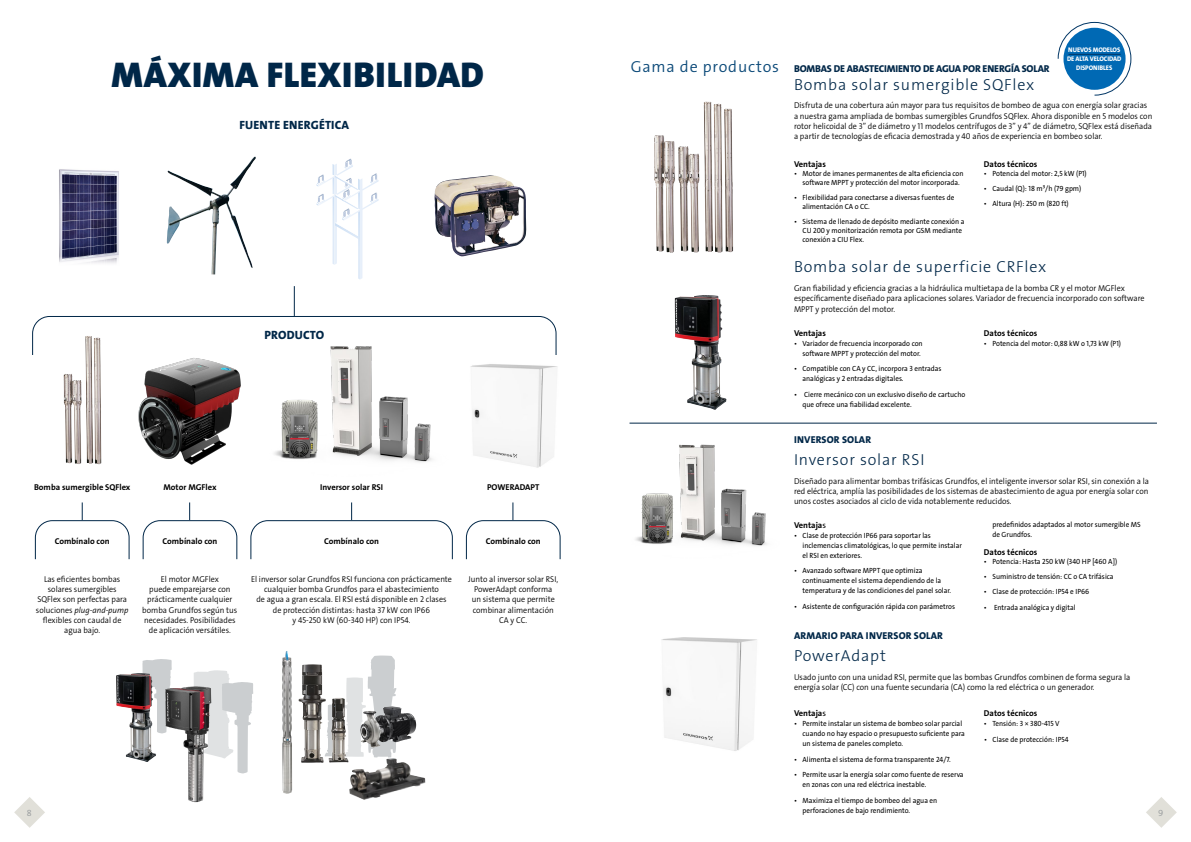
<style>
.page{position:relative;width:1191px;height:842px;background:#fff}
.page>*{position:absolute;margin:0;border:0;box-sizing:border-box;transform-origin:0 0}
.t1{font:36px "Grundfos The Sans V2 OT 9 BL";letter-spacing:.015em;color:#002748}
.t2{font:16px "Grundfos The Sans V2 OT 3 L";letter-spacing:.05em;color:#002748}
.t3{font:12px "Grundfos The Sans V2 OT 8 XB";letter-spacing:.015em;color:#002748}
.t4{font:10px "Grundfos The Sans V2 OT 8 XB";letter-spacing:-.01em;color:#002748}
.t5{font:10px "Grundfos The Sans V2 OT 8 XB";letter-spacing:.015em;color:#002748}
.t6{font:9px "Grundfos The Sans V2 OT 4 SL";color:#969a9c}
.t7{font:8.5px/10.2px "Grundfos The Sans V2 OT 4 SL";color:#000;text-align:center;scale:.95 1}
.t8{font:8.5px "Grundfos The Sans V2 OT 7 B";color:#000}
.t9{font:8.5px "Grundfos The Sans V2 OT 4 SL Italic";color:#000;scale:.95 1}
.t10{font:7.5px/10px "Grundfos The Sans V2 OT 5 R";color:#000;scale:.95 1}
.t11{font:6.7px/9px "Grundfos The Sans V2 OT 8 XB";letter-spacing:-.01em;color:#fff;text-align:center;scale:.96 1}
.s1{font-family:"Grundfos The Sans V2 OT 4 SL"}
.s2{font-family:"Grundfos The Sans V2 OT 4 SL";font-size:16px;color:#0c4a79}
.s3{font-family:"Grundfos The Sans V2 OT 5 R"}
</style>
<div class="page">
<svg style="left:1146px;top:797px;width:30px;height:31px"></svg>
<svg style="left:14px;top:797px;width:31px;height:31px"></svg>
<svg style="left:316px;top:159px;width:63px;height:120px"></svg>
<img style="left:470px;top:364px;width:88px;height:104px">
<svg style="left:142px;top:502px;width:96px;height:58px"></svg>
<svg style="left:34px;top:502px;width:96px;height:58px"></svg>
<svg style="left:250px;top:502px;width:203px;height:58px"></svg>
<svg style="left:465px;top:502px;width:96px;height:58px"></svg>
<svg style="left:32px;top:315px;width:525px;height:40px"></svg>
<hr style="left:294px;top:286px;width:1px;height:30px;background:#002748">
<img style="left:276px;top:399px;width:36px;height:60px">
<img style="left:312px;top:335px;width:142px;height:127px">
<img style="left:103px;top:351px;width:173px;height:114px">
<img style="left:59px;top:169px;width:60px;height:94px">
<img style="left:167px;top:157px;width:89px;height:117px">
<img style="left:434px;top:175px;width:93px;height:82px">
<img style="left:64px;top:336px;width:37px;height:128px">
<svg style="left:142px;top:659px;width:30px;height:74px"></svg>
<img style="left:116px;top:673px;width:40px;height:89px">
<img style="left:164px;top:683px;width:40px;height:120px">
<svg style="left:194px;top:670px;width:59px;height:103px"></svg>
<svg style="left:326px;top:655px;width:70px;height:102px"></svg>
<img style="left:282px;top:653px;width:10px;height:141px">
<img style="left:363px;top:706px;width:29px;height:14px">
<img style="left:298px;top:664px;width:28px;height:99px">
<img style="left:349px;top:758px;width:69px;height:42px">
<img style="left:661px;top:637px;width:96px;height:114px">
<img style="left:703px;top:102px;width:26px;height:151px">
<img style="left:675px;top:295px;width:51px;height:115px">
<hr style="left:629px;top:423px;width:528px;height:1px;background:#002748">
<img style="left:679px;top:444px;width:88px;height:102px">
<img style="left:635px;top:492px;width:47px;height:54px">
<svg style="left:1057px;top:22px;width:74px;height:74px"></svg>
<div style="left:1063px;top:28px;width:62px;height:62px;background:#0069b4;border-radius:50%"></div>
<hr style="left:1068px;top:54px;width:52px;height:1px;background:#003665">
<h1 class="t1" style="left:111px;top:51px;width:374px">MÁXIMA FLEXIBILIDAD</h1>
<h3 class="t3" style="left:239px;top:117px;width:111px">FUENTE ENERGÉTICA</h3>
<h3 class="t3" style="left:264px;top:327px;width:61px">PRODUCTO</h3>
<p class="t8" style="left:34px;top:481px;width:98px">Bomba sumergible SQFlex</p>
<p class="t8" style="left:163px;top:481px;width:55px">Motor MGFlex</p>
<p class="t8" style="left:320px;top:481px;width:64px">Inversor solar RSI</p>
<p class="t8" style="left:487px;top:481px;width:54px">POWERADAPT</p>
<p class="t8" style="left:55px;top:535px;width:56px">Combínalo con</p>
<p class="t8" style="left:162px;top:535px;width:56px">Combínalo con</p>
<p class="t8" style="left:324px;top:535px;width:56px">Combínalo con</p>
<p class="t8" style="left:486px;top:535px;width:56px">Combínalo con</p>
<p class="t7" style="left:142px;top:574px;width:102px">El motor MGFlex<br>puede emparejarse con prácticamente cualquier bomba Grundfos según tus necesidades. Posibilidades de aplicación versátiles.</p>
<p class="t7" style="left:251px;top:574px;width:213px">El inversor solar Grundfos RSI funciona con prácticamente cualquier bomba Grundfos para el abastecimiento<br>de agua a gran escala. El RSI está disponible en 2 clases<br>de protección distintas: hasta 37 kW con IP66<br>y 45-250 kW (60-340 HP) con IP54.</p>
<p class="t7" style="left:468px;top:574px;width:96px">Junto al inversor solar RSI,<br>PowerAdapt conforma<br>un sistema que permite combinar alimentación<br>CA y CC.</p>
<p class="t7" style="left:37px;top:574px;width:96px">Las eficientes bombas solares sumergibles<br>SQFlex son perfectas para</p>
<p class="t9" style="left:36px;top:604px;width:99px"><span class="s1">soluciones</span> plug-and-pump</p>
<p class="t7" style="left:43px;top:615px;width:84px">flexibles con caudal de agua bajo.</p>
<p class="t11" style="left:1067px;top:45px;width:58px">NUEVOS MODELOS<br>DE ALTA VELOCIDAD<br>DISPONIBLES</p>
<p class="t4" style="left:630px;top:62px;width:420px"><span class="s2">Gama de productos</span> BOMBAS DE ABASTECIMIENTO DE AGUA POR ENERGÍA SOLAR</p>
<h2 class="t2" style="left:794px;top:74px;width:242px">Bomba solar sumergible SQFlex</h2>
<p class="t7" style="left:794px;top:101px;width:379px;text-align:left">Disfruta de una cobertura aún mayor para tus requisitos de bombeo de agua con energía solar gracias a nuestra gama ampliada de bombas sumergibles Grundfos SQFlex. Ahora disponible en 5 modelos con rotor helicoidal de 3” de diámetro y 11 modelos centrífugos de 3” y 4” de diámetro, SQFlex está diseñada a partir de tecnologías de eficacia demostrada y 40 años de experiencia en bombeo solar.</p>
<p class="t8" style="left:794px;top:159px;width:33px">Ventajas</p>
<p class="t10" style="left:802px;top:169px;width:171px;line-height:9px;text-indent:-9px">• Motor de imanes permanentes de alta eficiencia con software MPPT y protección del motor incorporada.</p>
<p class="t10" style="left:802px;top:193px;width:161px;line-height:9px;text-indent:-9px">• Flexibilidad para conectarse a diversas fuentes de alimentación CA o CC.</p>
<p class="t10" style="left:802px;top:217px;width:172px;line-height:9px;text-indent:-9px">• Sistema de llenado de depósito mediante conexión a<br>CU 200 y monitorización remota por GSM mediante conexión a CIU Flex.</p>
<p class="t8" style="left:984px;top:159px;width:55px">Datos técnicos</p>
<p class="t10" style="left:984px;top:169px;width:110px">• Potencia del motor: 2,5 kW (P1)</p>
<p class="t10" style="left:984px;top:183px;width:104px">• Caudal (Q): 18 m³/h (79 gpm)</p>
<p class="t10" style="left:984px;top:198px;width:91px">• Altura (H): 250 m (820 ft)</p>
<h2 class="t2" style="left:794px;top:257px;width:254px">Bomba solar de superficie CRFlex</h2>
<p class="t7" style="left:794px;top:283px;width:370px;text-align:left">Gran fiabilidad y eficiencia gracias a la hidráulica multietapa de la bomba CR y el motor MGFlex específicamente diseñado para aplicaciones solares. Variador de frecuencia incorporado con software<br>MPPT y protección del motor.</p>
<p class="t8" style="left:794px;top:327px;width:33px">Ventajas</p>
<p class="t10" style="left:794px;top:338px;width:137px;text-align:right">• Variador de frecuencia incorporado con software MPPT y protección del motor.</p>
<p class="t10" style="left:802px;top:364px;width:148px;text-indent:-9px">• Compatible con CA y CC, incorpora 3 entradas analógicas y 2 entradas digitales.</p>
<p class="t10" style="left:802px;top:390px;width:173px;text-indent:-9px">• Cierre mecánico con un exclusivo diseño de cartucho que ofrece una fiabilidad excelente.</p>
<p class="t8" style="left:984px;top:327px;width:55px">Datos técnicos</p>
<p class="t10" style="left:984px;top:338px;width:146px">• Potencia del motor: 0,88 kW o 1,73 kW (P1)</p>
<p class="t5" style="left:794px;top:433px;width:79px">INVERSOR SOLAR</p>
<h2 class="t2" style="left:794px;top:449px;width:132px">Inversor solar RSI</h2>
<p class="t7" style="left:794px;top:476px;width:375px;text-align:justify">Diseñado para alimentar bombas trifásicas Grundfos, el inteligente inversor solar RSI, sin conexión a la red eléctrica, amplía las posibilidades de los sistemas de abastecimiento de agua por energía solar con unos costes asociados al ciclo de vida notablemente reducidos.</p>
<p class="t8" style="left:794px;top:519px;width:34px">Ventaja<span class="s3">s</span></p>
<p class="t10" style="left:802px;top:530px;width:169px;text-indent:-9px">• Clase de protección IP66 para soportar las inclemencias climatológicas, lo que permite instalar el RSI en exteriores.</p>
<p class="t10" style="left:802px;top:566px;width:158px;text-indent:-9px">• Avanzado software MPPT que optimiza continuamente el sistema dependiendo de la temperatura y de las condiciones del panel solar.</p>
<p class="t10" style="left:794px;top:601px;width:171px">• Asistente de configuración rápida con parámetros</p>
<p class="t10" style="left:992px;top:519px;width:158px;line-height:10.5px">predefinidos adaptados al motor sumergible MS de Grundfos.</p>
<p class="t8" style="left:984px;top:546px;width:55px">Datos técnicos</p>
<p class="t10" style="left:984px;top:557px;width:142px">• Potencia: Hasta 250 kW (340 HP [460 A])</p>
<p class="t10" style="left:984px;top:572px;width:138px">• Suministro de tensión: CC o CA trifásica</p>
<p class="t10" style="left:984px;top:587px;width:112px">• Clase de protección: IP54 e IP66</p>
<p class="t10" style="left:984px;top:602px;width:98px">• Entrada analógica y digital</p>
<p class="t5" style="left:794px;top:629px;width:150px">ARMARIO PARA INVERSOR SOLAR</p>
<h2 class="t2" style="left:794px;top:645px;width:93px">PowerAdapt</h2>
<p class="t7" style="left:794px;top:672px;width:355px;text-align:left">Usado junto con una unidad RSI, permite que las bombas Grundfos combinen de forma segura la energía solar (CC) con una fuente secundaria (CA) como la red eléctrica o un generador.</p>
<p class="t8" style="left:984px;top:707px;width:55px">Datos técnicos</p>
<p class="t10" style="left:984px;top:718px;width:81px">• Tensión: 3 × 380-415 V</p>
<p class="t10" style="left:984px;top:734px;width:91px">• Clase de protección: IP54</p>
<p class="t8" style="left:794px;top:707px;width:34px">Ventaja<span class="s3">s</span></p>
<p class="t10" style="left:802px;top:718px;width:172px;text-indent:-9px">• Permite instalar un sistema de bombeo solar parcial cuando no hay espacio o presupuesto suficiente para un sistema de paneles completo.</p>
<p class="t10" style="left:794px;top:754px;width:167px">• Alimenta el sistema de forma transparente 24/7.</p>
<p class="t10" style="left:802px;top:770px;width:171px;text-indent:-9px">• Permite usar la energía solar como fuente de reserva en zonas con una red eléctrica inestable.</p>
<p class="t10" style="left:802px;top:795px;width:143px;text-indent:-9px">• Maximiza el tiempo de bombeo del agua en perforaciones de bajo rendimiento.</p>
<p class="t6" style="left:27px;top:807px;width:6px">8</p>
<p class="t6" style="left:1158px;top:807px;width:7px">9</p>
</div>
